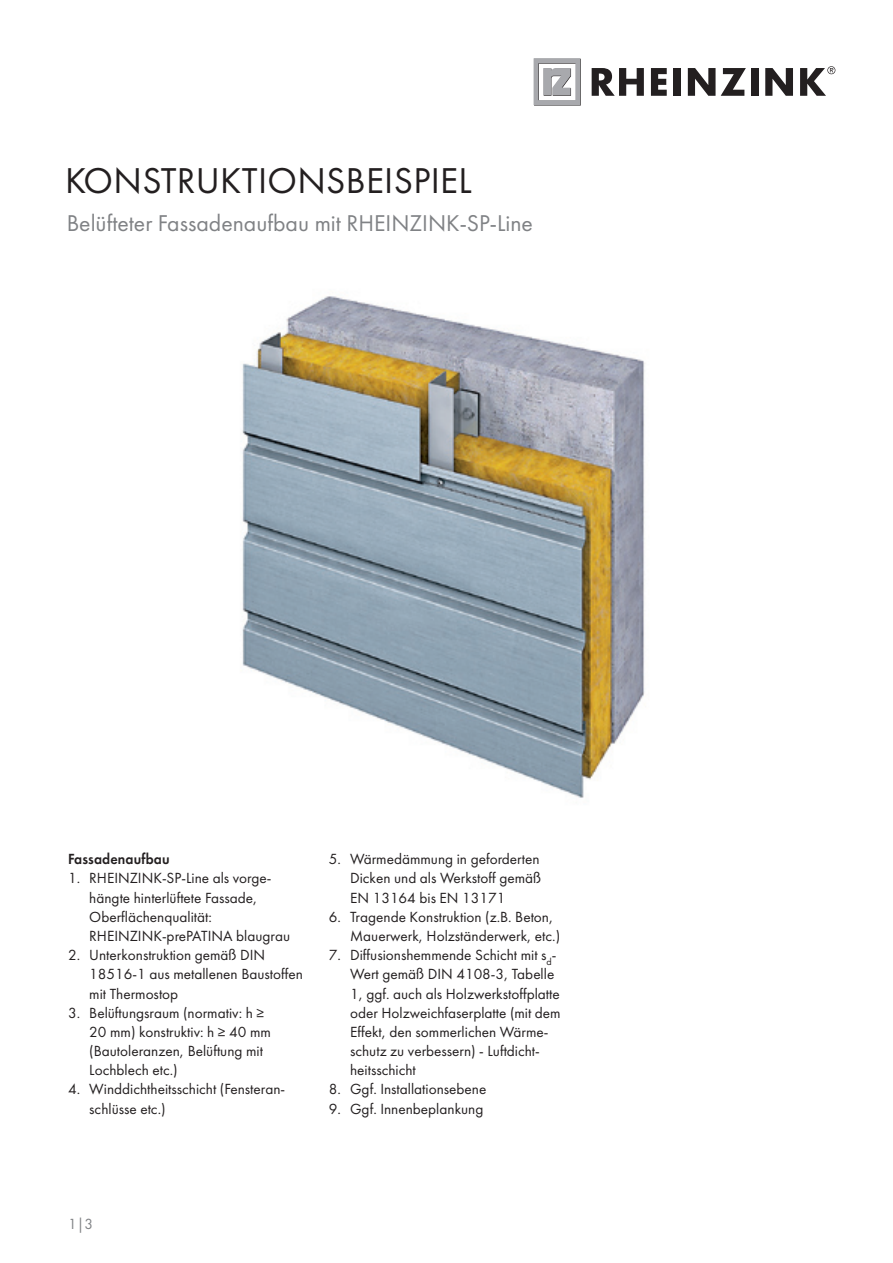
<style>
.page{position:relative;width:893px;height:1263px;background:#fff}
.page>*{position:absolute;margin:0;border:0;box-sizing:border-box;transform-origin:0 0}
.t1{font:33px "RZ Futura";letter-spacing:.01em;color:#231f20}
.t2{font:21px "RZ Futura";color:#808285}
.t3{font:13.5px/19.2px "RZ Futura";color:#231f20}
.t4{font:800 13.5px "RZ Futura";letter-spacing:.01em;color:#231f20}
.t5{font:13.5px "RZ Futura";color:#808285}
</style>
<div class="page">
<svg style="left:592px;top:68px;width:52px;height:28px"></svg>
<svg style="left:651px;top:68px;width:16px;height:28px"></svg>
<div style="left:673px;top:68px;width:8px;height:28px;background:#231f20"></div>
<svg style="left:688px;top:68px;width:27px;height:28px"></svg>
<svg style="left:721px;top:68px;width:25px;height:28px"></svg>
<div style="left:751px;top:68px;width:7px;height:28px;background:#231f20"></div>
<svg style="left:765px;top:68px;width:28px;height:28px"></svg>
<svg style="left:800px;top:66px;width:35px;height:30px"></svg>
<svg style="left:534px;top:58px;width:47px;height:48px"></svg>
<img style="left:242px;top:296px;width:403px;height:502px">
<h1 class="t1" style="left:65px;top:162px;width:408px">KonstruktionsBeispiel</h1>
<h2 class="t2" style="left:67px;top:212px;width:468px">Belüfteter Fassadenaufbau mit RHEINZIN K-SP-Line</h2>
<p class="t4" style="left:68px;top:851px;width:103px">Fassadenaufbau</p>
<p class="t3" style="left:68px;top:869px;width:205px">1. RHEINZIN K-SP-Line als vorge-</p>
<p class="t3" style="left:89px;top:888px;width:170px">hängte hinterlüftete Fassade,</p>
<p class="t3" style="left:89px;top:908px;width:124px">Oberflächenqualität:</p>
<p class="t3" style="left:68px;top:927px;width:11px">R</p>
<p class="t3" style="left:97px;top:927px;width:195px">HEINZIN K-prePATINA blaugrau</p>
<p class="t3" style="left:89px;top:946px;width:215px;text-indent:-21px">2. U nterkonstruktion gemäß DIN<br>18516-1 aus metallenen Baustoffen mit Thermostop</p>
<p class="t3" style="left:89px;top:1003px;width:183px;text-indent:-21px">3. Belüftungsraum (normativ: h ≥<br>20 mm) konstruktiv: h ≥ 40 mm (Bautoleranzen, Belüftung mit<br>Lochblech etc.)</p>
<p class="t3" style="left:89px;top:1080px;width:197px;text-indent:-21px">4. Winddichtheitsschicht (Fensteran&shy;schlüsse etc.)</p>
<p class="t3" style="left:350px;top:850px;width:193px;text-indent:-21px">5. Wärmedämmung in geforderten<br>Dicken und als Werkstoff gemäß<br>EN 13164 bis EN 13171</p>
<p class="t3" style="left:350px;top:908px;width:212px;text-indent:-21px">6. Tragende Konstruktion (z.B. Beton,<br>Mauerwerk, Holzständerwerk, etc.)</p>
<p class="t3" style="left:350px;top:946px;width:212px;text-indent:-21px">7. Diffusionshemmende Schicht mit s<sub>d</sub>-<br>Wert gemäß DIN 4108-3, Tabelle<br>1, ggf. auch als Holzwerkstoffplatte oder Holzweichfaserplatte (mit dem<br>Effekt, den sommerlichen Wärme&shy;schutz zu verbessern) - Luftdicht&shy;heitsschicht</p>
<p class="t3" style="left:329px;top:1080px;width:159px">8. Ggf. I nstallationsebene</p>
<p class="t3" style="left:329px;top:1099px;width:156px">9. Ggf. I nnenbeplankung</p>
<p class="t5" style="left:68px;top:1216px;width:27px">1|3</p>
</div>
